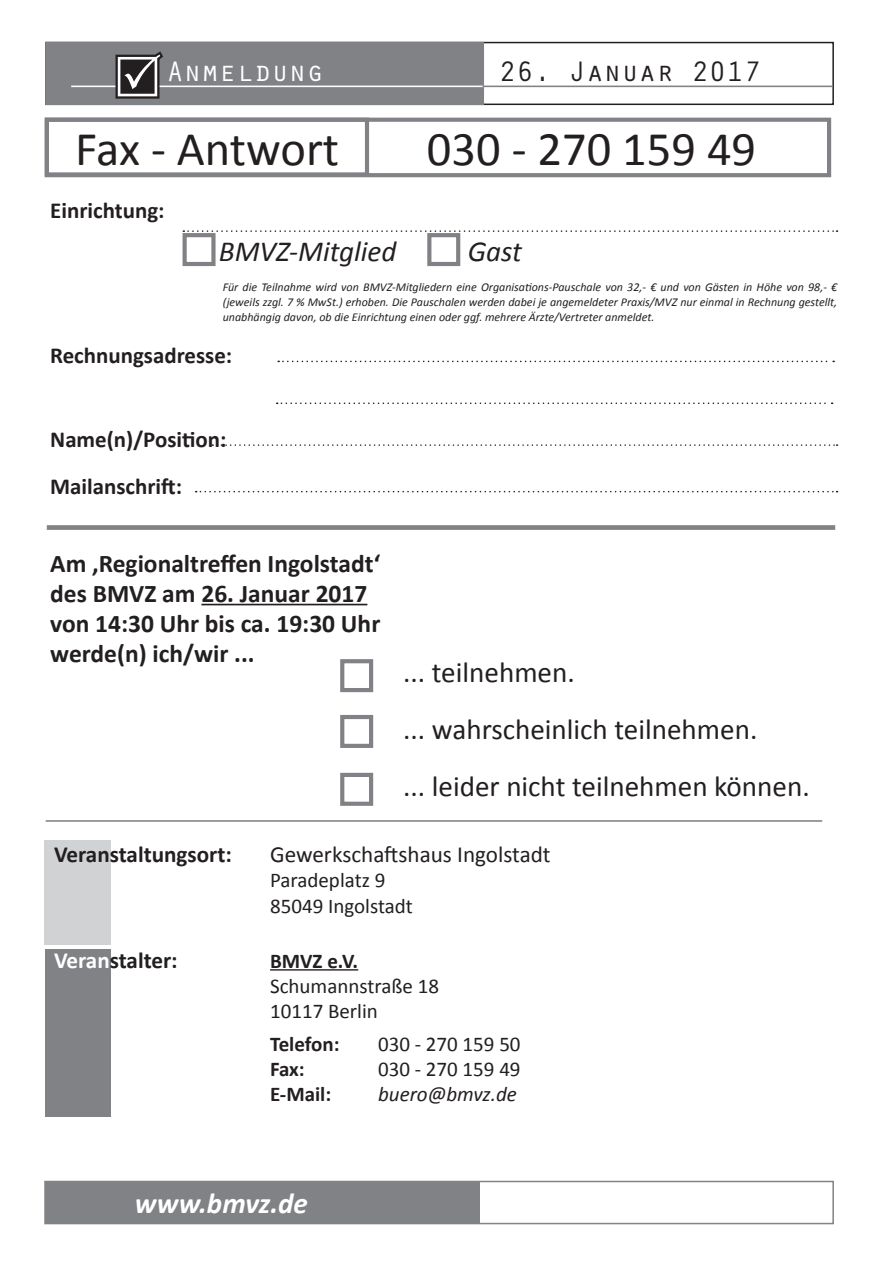
<style>
.page{position:relative;width:893px;height:1263px;background:#fff}
.page>*{position:absolute;margin:0;border:0;box-sizing:border-box;transform-origin:0 0}
.t1{font:48.45px "Calibri";color:#231f20}
.t2{font:29.1px/57px "Calibri";color:#231f20}
.t3{font:italic 29.1px "Calibri";color:#231f20}
.t4{font:29.1px "Orator Std";color:#231f20}
.t5{font:italic 700 29.1px "Calibri";color:#fff}
.t6{font:29.1px "Orator Std";color:#fff}
.t7{font:700 25.5px/30px "Calibri";color:#231f20}
.t8{font:700 23.1px "Calibri";color:#231f20}
.t9{font:23.1px "Calibri";color:#231f20}
.t10{font:700 22.95px/46.7px "Calibri";color:#231f20}
.t11{font:21px/25.5px "Calibri";color:#231f20}
.t12{font:700 21px "Calibri";color:#231f20}
.t13{font:italic 21px "Calibri";color:#231f20}
.t14{font:italic 12px/15px "Calibri";color:#231f20;text-align:justify}
.s1{font-style:inherit}
.s2{color:#fff}
</style>
<div class="page">
<div style="left:44px;top:840px;width:67px;height:105px;background:#d1d2d4"></div>
<div style="left:45px;top:949px;width:66px;height:168px;background:#808285"></div>
<hr style="left:270px;top:969px;width:88px;height:1px;background:#231f20">
<div style="left:44px;top:1181px;width:790px;height:43px;background:#fff;border:2px solid #808285"></div>
<div style="left:45px;top:1181px;width:435px;height:42px;background:#808285"></div>
<div style="left:45px;top:42px;width:789px;height:63px;border:2px solid #231f20"></div>
<div style="left:45px;top:42px;width:439px;height:63px;background:#808285"></div>
<hr style="left:71px;top:86px;width:413px;height:1px;background:#fff">
<hr style="left:482px;top:86px;width:350px;height:1px;background:#808285">
<div style="left:47px;top:525px;width:788px;height:5px;background:#808285"></div>
<hr style="left:201px;top:604px;width:166px;height:1px;background:#231f20">
<div style="left:45px;top:118px;width:786px;height:59px;border:4px solid #808285"></div>
<div style="left:45px;top:118px;width:324px;height:59px;border:4px solid #808285"></div>
<div style="left:340px;top:659px;width:33px;height:33px;border:4px solid #808285"></div>
<div style="left:340px;top:715px;width:33px;height:33px;border:4px solid #808285"></div>
<div style="left:340px;top:773px;width:33px;height:33px;border:4px solid #808285"></div>
<svg style="left:183px;top:230px;width:654px;height:2px"></svg>
<svg style="left:196px;top:491px;width:641px;height:1px"></svg>
<svg style="left:278px;top:361px;width:556px;height:1px"></svg>
<svg style="left:212px;top:444px;width:626px;height:2px"></svg>
<hr style="left:46px;top:820px;width:776px;height:2px;background:#808285">
<div style="left:183px;top:233px;width:33px;height:33px;border:4px solid #808285"></div>
<div style="left:427px;top:233px;width:33px;height:33px;border:4px solid #808285"></div>
<svg style="left:277px;top:402px;width:556px;height:2px"></svg>
<svg style="left:113px;top:51px;width:54px;height:48px"></svg>
<h2 class="t6" style="left:166px;top:50px;width:159px">Anmeldung</h2>
<h2 class="t4" style="left:499px;top:50px;width:264px">26. Januar 2017</h2>
<h1 class="t1" style="left:75px;top:118px;width:265px">Fax - Antwort</h1>
<h1 class="t1" style="left:427px;top:118px;width:331px">030 - 270 159 49</h1>
<h3 class="t10" style="left:50px;top:187px;width:116px">Einrichtung:</h3>
<h2 class="t3" style="left:219px;top:231px;width:179px">BMVZ-Mitglied</h2>
<h2 class="t3" style="left:468px;top:231px;width:56px">Gast</h2>
<p class="t14" style="left:223px;top:279px;width:616px">Für die Teilnahme wird von BMVZ-Mitgliedern eine Organisations-Pauschale von 32,- € und von Gästen in Höhe von 98,- € (jeweils zzgl. 7 % MwSt.) erhoben. Die Pauschalen werden dabei je angemeldeter Praxis/MVZ nur einmal in Rechnung gestellt, unabhängig davon, ob die Einrichtung einen oder ggf. mehrere Ärzte/Vertreter anmeldet.</p>
<h3 class="t10" style="left:50px;top:332px;width:184px">Rechnungsadresse:</h3>
<h3 class="t10" style="left:50px;top:416px;width:178px">Name(n)/Position:<br>Mailanschrift:</h3>
<h3 class="t7" style="left:50px;top:548px;width:332px">Am ‚Regionaltreffen Ingolstadt‘ des BMVZ am 26. Januar 2017 von 14:30 Uhr bis ca. 19:<span class="s1">3</span>0 Uhr werde(n) ich/wir ...</h3>
<h2 class="t2" style="left:403px;top:644px;width:408px">... teilnehmen.<br>... wahrscheinlich teilnehmen.<br>... leider nicht teilnehmen können.</h2>
<h3 class="t8" style="left:54px;top:839px;width:179px">Veranstaltungsort:</h3>
<h3 class="t9" style="left:270px;top:839px;width:282px">Gewerkschaftshaus Ingolstadt</h3>
<h3 class="t11" style="left:270px;top:867px;width:144px">Paradeplatz 9<br>85049 Ingolstadt</h3>
<h3 class="t8" style="left:54px;top:945px;width:125px"><span class="s2">Veran</span>stalter:</h3>
<h3 class="t12" style="left:270px;top:947px;width:90px">BMVZ e.V.</h3>
<h3 class="t11" style="left:270px;top:973px;width:171px">Schumannstraße 18<br>10117 Berlin</h3>
<h3 class="t12" style="left:270px;top:1030px;width:71px">Telefon:</h3>
<h3 class="t11" style="left:378px;top:1031px;width:144px">030 - 270 159 50</h3>
<h3 class="t12" style="left:270px;top:1056px;width:36px">Fax:</h3>
<h3 class="t11" style="left:378px;top:1056px;width:144px">030 - 270 159 49</h3>
<h3 class="t12" style="left:270px;top:1081px;width:63px">E-Mail:</h3>
<h3 class="t13" style="left:378px;top:1080px;width:140px">buero@bmvz.de</h3>
<h2 class="t5" style="left:135px;top:1185px;width:174px">www.bmvz.de</h2>
</div>
